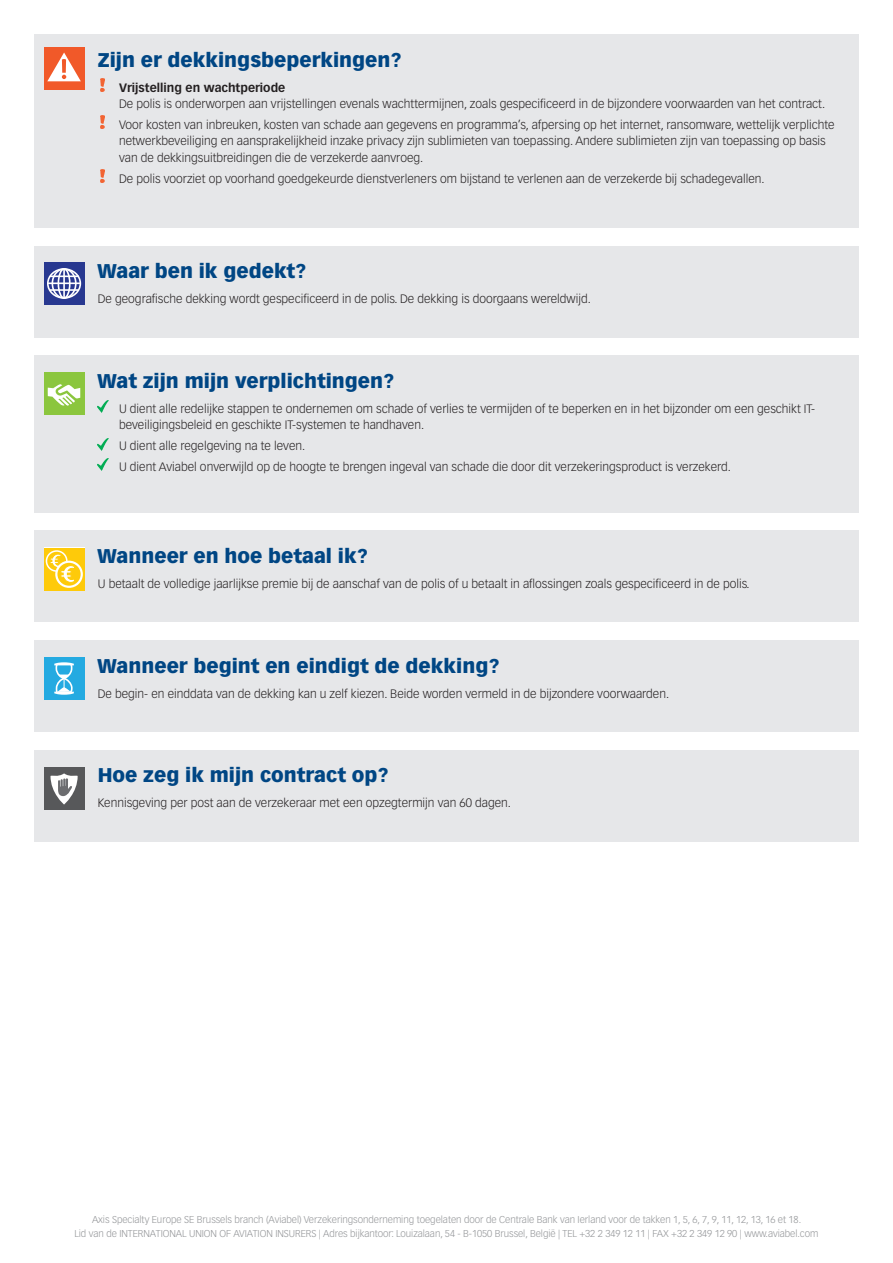
<style>
.page{position:relative;width:893px;height:1263px;background:#fff}
.page>*{position:absolute;margin:0;border:0;box-sizing:border-box;transform-origin:0 0}
.t1{font:900 19.5px "NA Vectora";letter-spacing:-.015em;color:#004684}
.t2{font:300 12px/16.5px "NA Vectora";letter-spacing:-.015em;color:#231f20}
.t3{font:700 12px "NA Vectora";letter-spacing:-.015em;color:#231f20}
.t4{font:300 9.75px/13.5px "NA Vectora";letter-spacing:-.02em;color:#939598;text-align:center}
</style>
<div class="page">
<div style="left:34px;top:246px;width:825px;height:91px;background:#e6e7e9"></div>
<svg style="left:44px;top:263px;width:41px;height:42px"></svg>
<div style="left:47px;top:268px;width:34px;height:31px;border:2px solid #fff;border-radius:50%"></div>
<div style="left:52px;top:268px;width:25px;height:31px;border:2px solid #fff;border-radius:50%"></div>
<div style="left:58px;top:268px;width:13px;height:31px;border:2px solid #fff;border-radius:50%"></div>
<hr style="left:63px;top:269px;width:2px;height:30px;background:#fff">
<hr style="left:50px;top:275px;width:29px;height:2px;background:#fff">
<hr style="left:50px;top:289px;width:29px;height:2px;background:#fff">
<hr style="left:48px;top:282px;width:32px;height:2px;background:#fff">
<div style="left:34px;top:530px;width:825px;height:92px;background:#e6e7e9"></div>
<div style="left:44px;top:547px;width:41px;height:43px;background:#fff"></div>
<div style="left:44px;top:548px;width:41px;height:42px;background:#feca0a"></div>
<div style="left:46px;top:550px;width:22px;height:22px;border:2px solid #fff;border-radius:50%"></div>
<svg style="left:56px;top:562px;width:26px;height:25px"></svg>
<div style="left:55px;top:561px;width:28px;height:27px;border:2px solid #fff;border-radius:50%"></div>
<svg style="left:50px;top:554px;width:25px;height:29px"></svg>
<div style="left:34px;top:640px;width:825px;height:92px;background:#e6e7e9"></div>
<div style="left:44px;top:657px;width:41px;height:43px;background:#24aae1"></div>
<svg style="left:54px;top:662px;width:20px;height:33px"></svg>
<div style="left:34px;top:750px;width:825px;height:92px;background:#e6e7e9"></div>
<div style="left:44px;top:767px;width:41px;height:42px;background:#57585a"></div>
<svg style="left:50px;top:773px;width:28px;height:31px"></svg>
<div style="left:34px;top:355px;width:825px;height:158px;background:#e6e7e9"></div>
<svg style="left:98px;top:401px;width:11px;height:12px"></svg>
<svg style="left:98px;top:438px;width:11px;height:12px"></svg>
<svg style="left:98px;top:459px;width:11px;height:12px"></svg>
<div style="left:44px;top:372px;width:41px;height:43px;background:#8bc63e"></div>
<svg style="left:48px;top:384px;width:33px;height:22px"></svg>
<div style="left:34px;top:34px;width:825px;height:193px;background:#e6e7e9"></div>
<img style="left:101px;top:78px;width:3px;height:14px">
<img style="left:101px;top:115px;width:3px;height:14px">
<img style="left:101px;top:169px;width:3px;height:14px">
<div style="left:44px;top:47px;width:41px;height:42px;background:#f15929"></div>
<svg style="left:47px;top:53px;width:34px;height:28px"></svg>
<h1 class="t1" style="left:98px;top:47px;width:305px">Zijn er dekkingsbeperkingen?</h1>
<p class="t3" style="left:119px;top:80px;width:168px">Vrijstelling en wachtperiode</p>
<p class="t2" style="left:119px;top:94px;width:717px;line-height:20.7px">De polis is onderworpen aan vrijstellingen evenals wachttermijnen, zoals gespecificeerd in de bijzondere voorwaarden van het contract.<br>Voor kosten van inbreuken, kosten van schade aan gegevens en programma’s, afpersing op het internet, ransomware, wettelijk verplichte</p>
<p class="t2" style="left:119px;top:133px;width:708px">netwerkbeveiliging en aansprakelijkheid inzake privacy zijn sublimieten van toepassing. Andere sublimieten zijn van toepassing op basis van de dekkingsuitbreidingen die de verzekerde aanvroeg.</p>
<p class="t2" style="left:119px;top:170px;width:647px">De polis voorziet op voorhand goedgekeurde dienstverleners om bijstand te verlenen aan de verzekerde bij schadegevallen.</p>
<h1 class="t1" style="left:97px;top:259px;width:211px">Waar ben ik gedekt?</h1>
<p class="t2" style="left:98px;top:291px;width:495px">De geografische dekking wordt gespecificeerd in de polis. De dekking is doorgaans wereldwijd.</p>
<h1 class="t1" style="left:97px;top:369px;width:299px">Wat zijn mijn verplichtingen?</h1>
<p class="t2" style="left:119px;top:400px;width:698px">U dient alle redelijke stappen te ondernemen om schade of verlies te vermijden of te beperken en in het bijzonder om een geschikt IT&shy;beveiligingsbeleid en geschikte IT-systemen te handhaven.</p>
<p class="t2" style="left:119px;top:436px;width:614px;line-height:20.7px">U dient alle regelgeving na te leven.<br>U dient Aviabel onverwijld op de hoogte te brengen ingeval van schade die door dit verzekeringsproduct is verzekerd.</p>
<h1 class="t1" style="left:97px;top:544px;width:272px">Wanneer en hoe betaal ik?</h1>
<p class="t2" style="left:98px;top:576px;width:654px">U betaalt de volledige jaarlijkse premie bij de aanschaf van de polis of u betaalt in aflossingen zoals gespecificeerd in de polis.</p>
<h1 class="t1" style="left:97px;top:654px;width:404px">Wanneer begint en eindigt de dekking?</h1>
<p class="t2" style="left:98px;top:685px;width:573px">De begin- en einddata van de dekking kan u zelf kiezen. Beide worden vermeld in de bijzondere voorwaarden.</p>
<h1 class="t1" style="left:98px;top:763px;width:292px">Hoe zeg ik mijn contract op?</h1>
<p class="t2" style="left:98px;top:795px;width:415px">Kennisgeving per post aan de verzekeraar met een opzegtermijn van 60 dagen.</p>
<p class="t4" style="left:74px;top:1213px;width:746px">Axis Specialty Europe SE Brussels branch (Aviabel) Verzekeringsonderneming toegelaten door de Centrale Bank van Ierland voor de takken 1, 5, 6, 7, 9, 11, 12, 13, 16 et 18.<br>Lid van de INTERNATIONAL UNION OF AVIATION INSURERS | Adres bijkantoor: Louizalaan, 54 - B-1050 Brussel, België | TEL +32 2 349 12 11 | FAX +32 2 349 12 90 | www.aviabel.com</p>
</div>
